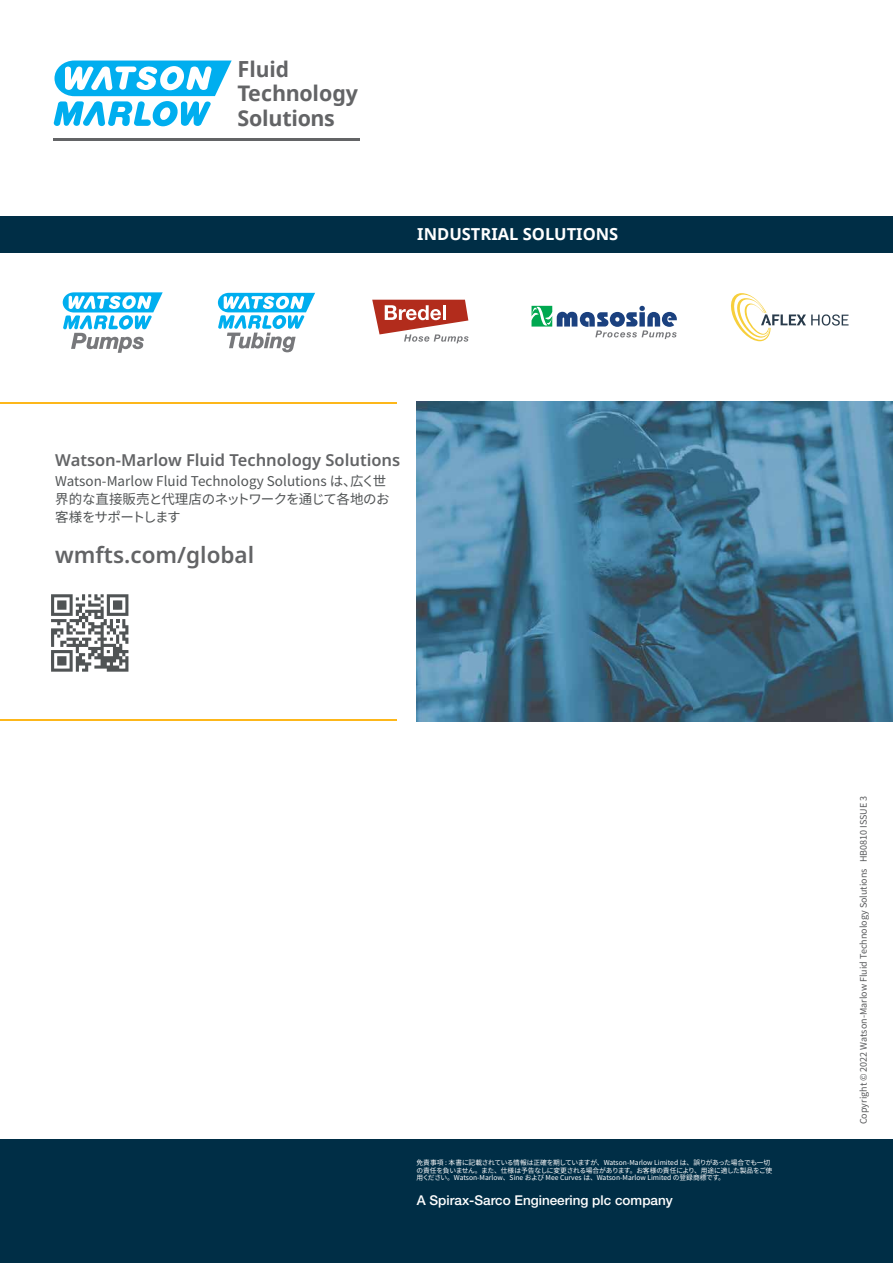
<style>
.page{position:relative;width:893px;height:1263px;background:#fff}
.page>*{position:absolute;margin:0;border:0;box-sizing:border-box;transform-origin:0 0}
.t1{font:600 22.5px "Noto Sans";color:#636466}
.t2{font:700 21.45px/24.6px "Noto Sans";letter-spacing:-.01em;color:#636466}
.t3{font:600 16.5px "Noto Sans";color:#636466}
.t4{font:700 16.5px "Noto Sans";color:#fff}
.t5{font:13.5px/18px "Noto Sans CJ Ksc";color:#515455}
.t6{font:500 13.5px "Helvetica Neue LT Std";color:#fff}
.t7{font:9px "Noto Sans CJ Kjp";color:#58595b}
.t8{font:6.75px/7.5px "Noto Sans CJ Kjp";letter-spacing:-.01em;color:#fff}
.s1{font-size:22.2px}
</style>
<div class="page">
<div style="left:0;top:1140px;width:893px;height:123px;background:#002e46"></div>
<div style="left:0;top:217px;width:893px;height:36px;background:#002e46"></div>
<hr style="left:0;top:402px;width:396px;height:2px;background:#fdb71a">
<hr style="left:0;top:719px;width:396px;height:2px;background:#fdb71a">
<svg style="left:63px;top:292px;width:100px;height:61px"></svg>
<svg style="left:218px;top:293px;width:97px;height:59px"></svg>
<svg style="left:731px;top:293px;width:117px;height:48px"></svg>
<svg style="left:372px;top:300px;width:96px;height:43px"></svg>
<svg style="left:531px;top:305px;width:146px;height:34px"></svg>
<img style="left:417px;top:402px;width:476px;height:319px">
<svg style="left:51px;top:594px;width:77px;height:78px"></svg>
<hr style="left:53px;top:138px;width:306px;height:2px;background:#636466">
<svg style="left:54px;top:61px;width:178px;height:65px"></svg>
<h2 class="t2" style="left:237px;top:56px;width:122px"><span class="s1">F</span>luid<br>Technology<br>Solutions</h2>
<h3 class="t4" style="left:417px;top:223px;width:203px">INDUSTRIAL SOLUTIONS</h3>
<h3 class="t3" style="left:55px;top:449px;width:346px">Watson-Marlow Fluid Technology Solutions</h3>
<h3 class="t5" style="left:55px;top:472px;width:336px">Watson-Marlow Fluid Technology Solutions は、広く世界的な直接販売と代理店のネットワークを通じて各地のお客様をサポートします</h3>
<h1 class="t1" style="left:55px;top:539px;width:201px">wmfts.com/global</h1>
<p class="t8" style="left:416px;top:1159px;width:357px">免責事項 : 本書に記載されている情報は正確を期していますが、Watson-Marlow Limited は、誤りがあった場合でも一切の責任を負いません。また、仕様は予告なしに変更される場合があります。お客様の責任により、用途に適した製品をご使用ください。Watson-Marlow、Sine および Mee Curves は、Watson-Marlow Limited の登録商標です。</p>
<h3 class="t6" style="left:417px;top:1192px;width:258px">A Spirax‑Sarco Engineering plc company</h3>
<h3 class="t7" style="left:859px;top:1124px;width:330px;rotate:-90deg">Copyright © 2022 Watson-Marlow Fluid Technology Solutions HB0810 ISSUE 3</h3>
</div>
